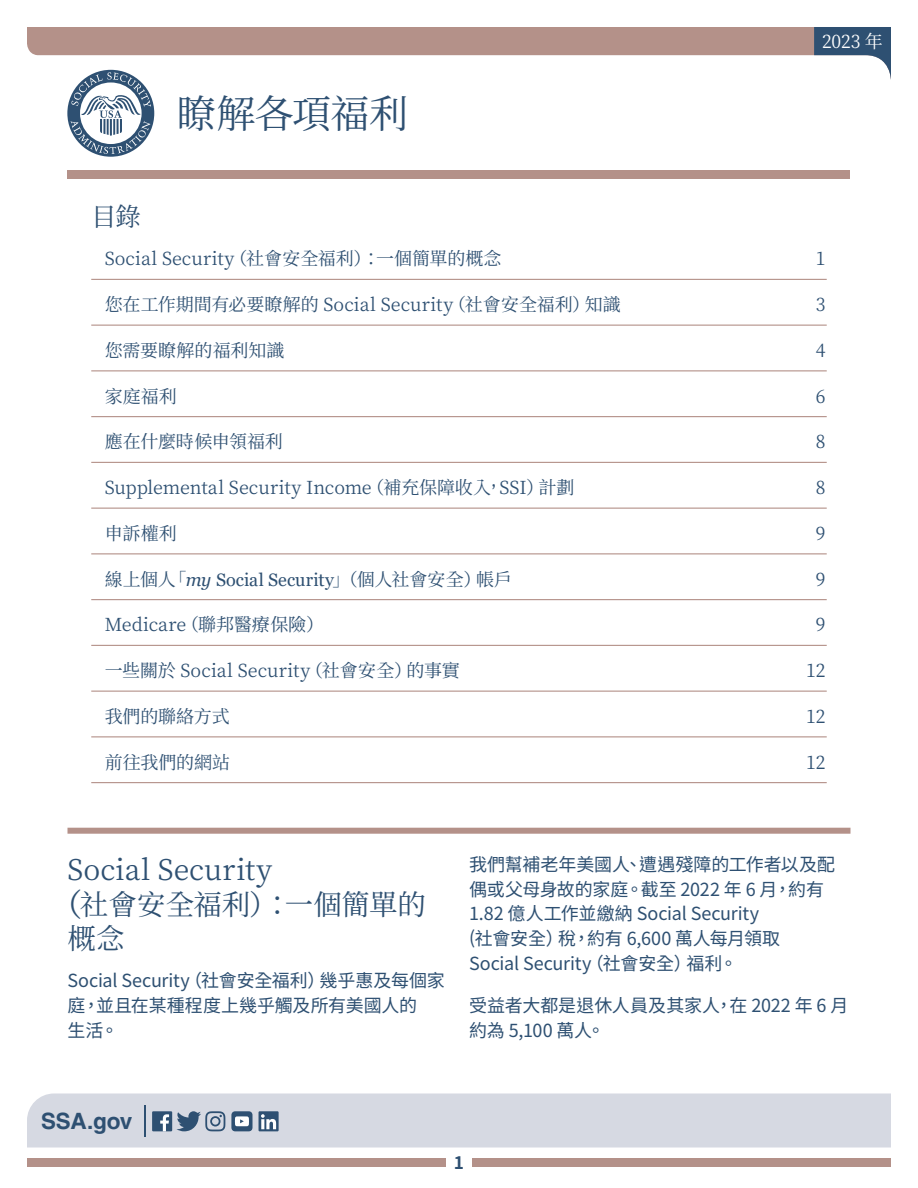
<style>
.page{position:relative;width:918px;height:1188px;background:#fff}
.page>*{position:absolute;margin:0;border:0;box-sizing:border-box;transform-origin:0 0}
.t1{font:39px "Noto Serif CJ Ktc";letter-spacing:-.015em;color:#2e5072}
.t2{font:28.5px/34.2px "Noto Serif CJ Ktc";color:#2e5072}
.t3{font:25.5px "Noto Serif CJ Ktc";color:#2e5072}
.t4{font:700 22.5px "Helvetica";letter-spacing:-.015em;color:#2e5072}
.t5{font:18px "Noto Serif CJ Ktc";color:#2e5072}
.t6{font:18px/24.8px "Noto Sans CJ Ktc";letter-spacing:-.01em;color:#2e5072}
.t7{font:18px "Noto Serif CJ Ktc";color:#fff}
.t8{font:700 17.25px "Noto Sans CJ Ktc";color:#2e5072}
.s1{font-family:"Georgia";font-style:italic}
.s2{font-family:"Georgia"}
</style>
<div class="page">
<div style="left:27px;top:1159px;width:419px;height:8px;background:#b49189"></div>
<div style="left:472px;top:1159px;width:419px;height:8px;background:#b49189"></div>
<div style="left:68px;top:171px;width:782px;height:8px;background:#b49189"></div>
<svg style="left:27px;top:27px;width:787px;height:45px;fill:#b49189"></svg>
<svg style="left:814px;top:27px;width:77px;height:53px"></svg>
<div style="left:27px;top:1094px;width:864px;height:54px;background:#d6d9e2"></div>
<hr style="left:144px;top:1105px;width:1px;height:32px;background:#2e5072">
<svg style="left:259px;top:1111px;width:20px;height:20px"></svg>
<svg style="left:261px;top:1114px;width:15px;height:15px"></svg>
<svg style="left:231px;top:1111px;width:22px;height:20px"></svg>
<svg style="left:176px;top:1111px;width:49px;height:20px"></svg>
<div style="left:152px;top:1111px;width:20px;height:20px;background:#2e5072"></div>
<svg style="left:160px;top:1114px;width:9px;height:17px"></svg>
<div style="left:68px;top:828px;width:782px;height:6px;background:#b49189"></div>
<svg style="left:67px;top:70px;width:87px;height:87px"></svg>
<svg style="left:71px;top:72px;width:80px;height:82px"></svg>
<hr style="left:91px;top:279px;width:736px;height:1px;background:#b49189">
<hr style="left:91px;top:325px;width:736px;height:1px;background:#b49189">
<hr style="left:91px;top:370px;width:736px;height:1px;background:#b49189">
<hr style="left:91px;top:416px;width:736px;height:1px;background:#b49189">
<hr style="left:91px;top:462px;width:736px;height:1px;background:#b49189">
<hr style="left:91px;top:508px;width:736px;height:1px;background:#b49189">
<hr style="left:91px;top:553px;width:736px;height:1px;background:#b49189">
<hr style="left:91px;top:599px;width:736px;height:1px;background:#b49189">
<hr style="left:91px;top:645px;width:736px;height:1px;background:#b49189">
<hr style="left:91px;top:691px;width:736px;height:1px;background:#b49189">
<hr style="left:91px;top:736px;width:736px;height:1px;background:#b49189">
<hr style="left:91px;top:782px;width:736px;height:1px;background:#b49189">
<h1 class="t1" style="left:177px;top:92px;width:233px">瞭解各項福利</h1>
<p class="t7" style="left:822px;top:31px;width:62px">2023 年</p>
<h1 class="t3" style="left:91px;top:203px;width:51px">目錄</h1>
<p class="t5" style="left:105px;top:249px;width:398px">Social Security（社會安全福利）：一個簡單的概念</p>
<p class="t5" style="left:816px;top:249px;width:11px">1</p>
<p class="t5" style="left:105px;top:294px;width:518px">您在工作期間有必要瞭解的 Social Security（社會安全福利）知識</p>
<p class="t5" style="left:816px;top:294px;width:11px">3</p>
<p class="t5" style="left:105px;top:340px;width:181px">您需要瞭解的福利知識</p>
<p class="t5" style="left:816px;top:340px;width:11px">4</p>
<p class="t5" style="left:105px;top:386px;width:73px">家庭福利</p>
<p class="t5" style="left:816px;top:386px;width:11px">6</p>
<p class="t5" style="left:105px;top:432px;width:180px">應在什麼時候申領福利</p>
<p class="t5" style="left:816px;top:432px;width:11px">8</p>
<p class="t5" style="left:105px;top:477px;width:471px">Supplemental Security Income（補充保障收入，SSI）計劃</p>
<p class="t5" style="left:816px;top:477px;width:11px">8</p>
<p class="t5" style="left:105px;top:523px;width:74px">申訴權利</p>
<p class="t5" style="left:816px;top:523px;width:11px">9</p>
<p class="t5" style="left:105px;top:569px;width:409px">線上個人「<span class="s1">my</span> <span class="s2">Social Security</span>」（個人社會安全）帳戶</p>
<p class="t5" style="left:816px;top:569px;width:11px">9</p>
<p class="t5" style="left:105px;top:615px;width:221px">Medicare（聯邦醫療保險）</p>
<p class="t5" style="left:816px;top:615px;width:11px">9</p>
<p class="t5" style="left:105px;top:660px;width:357px">一些關於 Social Security（社會安全）的事實</p>
<p class="t5" style="left:806px;top:660px;width:21px">12</p>
<p class="t5" style="left:105px;top:706px;width:127px">我們的聯絡方式</p>
<p class="t5" style="left:806px;top:706px;width:21px">12</p>
<p class="t5" style="left:105px;top:752px;width:127px">前往我們的網站</p>
<p class="t5" style="left:806px;top:752px;width:21px">12</p>
<h1 class="t2" style="left:68px;top:853px;width:360px">Social Security<br>(社會安全福利）：一個簡單的概念</h1>
<p class="t6" style="left:68px;top:968px;width:379px">Social Security（社會安全福利）幾乎惠及每個家庭，並且在某種程度上幾乎觸及所有美國人的<br>生活。</p>
<p class="t6" style="left:469px;top:852px;width:368px">我們幫補老年美國人、遭遇殘障的工作者以及配偶或父母身故的家庭。截至 2022 年 6 月，約有<br>1.82 億人工作並繳納 Social Security<br>（社會安全）稅，約有 6,600 萬人每月領取<br>Social Security（社會安全）福利。</p>
<p class="t6" style="left:469px;top:994px;width:381px">受益者大都是退休人員及其家人，在 2022 年 6 月約為 5,100 萬人。</p>
<p class="t4" style="left:41px;top:1108px;width:93px">SSA.gov</p>
<p class="t8" style="left:454px;top:1153px;width:12px">1</p>
</div>
